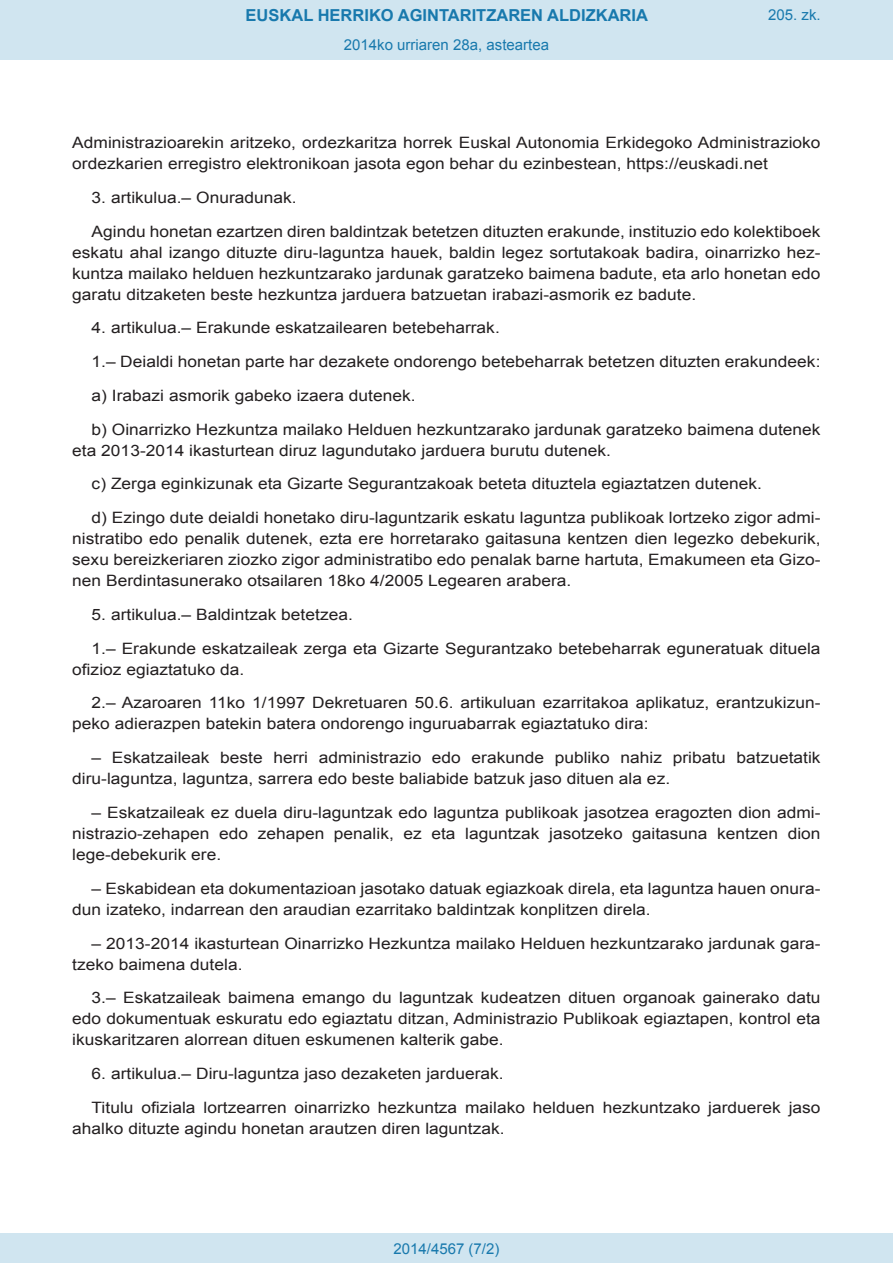
<style>
.page{position:relative;width:893px;height:1263px;background:#fff}
.page>*{position:absolute;margin:0;border:0;box-sizing:border-box;transform-origin:0 0}
.t1{font:700 16.5px "Arial";color:#1879ad}
.BOPVDetalle{font:15.6px/21px "Arial";color:#231f20;scale:1.11 1}
.Paginacion_Centro{font:15px "Arial";color:#1879ad}
</style>
<div class="page">
<div style="left:0;top:0;width:893px;height:60px;background:#d0e5f0"></div>
<div style="left:0;top:1233px;width:893px;height:30px;background:#d0e5f0"></div>
<p class="t1" style="left:246px;top:4px;width:404px">EUSKAL HERRIKO AGINTARITZAREN ALDIZKARIA</p>
<p class="Paginacion_Centro" style="left:344px;top:35px;width:207px">2014ko urriaren 28a, asteartea</p>
<p class="Paginacion_Centro" style="left:768px;top:5px;width:54px">205. zk.</p>
<p class="BOPVDetalle" style="left:72px;top:132px;width:676px">Administrazioarekin aritzeko, ordezkaritza horrek Euskal Autonomia Erkidegoko Administrazioko ordezkarien erregistro elektronikoan jasota egon behar du ezinbestean, https://euskadi.net</p>
<p class="BOPVDetalle" style="left:92px;top:187px;width:186px">3. artikulua.– Onuradunak.</p>
<p class="BOPVDetalle" style="left:72px;top:221px;width:676px;text-align:justify;text-indent:19px">Agindu honetan ezartzen diren baldintzak betetzen dituzten erakunde, instituzio edo kolektiboek eskatu ahal izango dituzte diru-laguntza hauek, baldin legez sortutakoak badira, oinarrizko hez&shy;kuntza mailako helduen hezkuntzarako jardunak garatzeko baimena badute, eta arlo honetan edo garatu ditzaketen beste hezkuntza jarduera batzuetan irabazi-asmorik ez badute.</p>
<p class="BOPVDetalle" style="left:92px;top:318px;width:369px">4. artikulua.– Erakunde eskatzailearen betebeharrak.</p>
<p class="BOPVDetalle" style="left:92px;top:351px;width:658px">1.– Deialdi honetan parte har dezakete ondorengo betebeharrak betetzen dituzten erakundeek:</p>
<p class="BOPVDetalle" style="left:92px;top:385px;width:293px">a) Irabazi asmorik gabeko izaera dutenek.</p>
<p class="BOPVDetalle" style="left:72px;top:419px;width:676px;text-indent:19px">b) Oinarrizko Hezkuntza mailako Helduen hezkuntzarako jardunak garatzeko baimena dutenek eta 2013-2014 ikasturtean diruz lagundutako jarduera burutu dutenek.</p>
<p class="BOPVDetalle" style="left:92px;top:474px;width:605px">c) Zerga eginkizunak eta Gizarte Segurantzakoak beteta dituztela egiaztatzen dutenek.</p>
<p class="BOPVDetalle" style="left:72px;top:507px;width:676px;text-align:justify;text-indent:19px">d) Ezingo dute deialdi honetako diru-laguntzarik eskatu laguntza publikoak lortzeko zigor admi&shy;nistratibo edo penalik dutenek, ezta ere horretarako gaitasuna kentzen dien legezko debekurik, sexu bereizkeriaren ziozko zigor administratibo edo penalak barne hartuta, Emakumeen eta Gizo&shy;nen Berdintasunerako otsailaren 18ko 4/2005 Legearen arabera.</p>
<p class="BOPVDetalle" style="left:92px;top:604px;width:237px">5. artikulua.– Baldintzak betetzea.</p>
<p class="BOPVDetalle" style="left:72px;top:638px;width:676px;text-indent:19px">1.– Erakunde eskatzaileak zerga eta Gizarte Segurantzako betebeharrak eguneratuak dituela ofizioz egiaztatuko da.</p>
<p class="BOPVDetalle" style="left:72px;top:693px;width:676px;text-indent:19px">2.– Azaroaren 11ko 1/1997 Dekretuaren 50.6. artikuluan ezarritakoa aplikatuz, erantzukizun&shy;peko adierazpen batekin batera ondorengo inguruabarrak egiaztatuko dira:</p>
<p class="BOPVDetalle" style="left:72px;top:747px;width:676px;text-indent:19px">– Eskatzaileak beste herri administrazio edo erakunde publiko nahiz pribatu batzuetatik diru-laguntza, laguntza, sarrera edo beste baliabide batzuk jaso dituen ala ez.</p>
<p class="BOPVDetalle" style="left:72px;top:802px;width:676px;text-align:justify;text-indent:19px">– Eskatzaileak ez duela diru-laguntzak edo laguntza publikoak jasotzea eragozten dion admi&shy;nistrazio-zehapen edo zehapen penalik, ez eta laguntzak jasotzeko gaitasuna kentzen dion lege-debekurik ere.</p>
<p class="BOPVDetalle" style="left:72px;top:878px;width:676px;text-indent:19px">– Eskabidean eta dokumentazioan jasotako datuak egiazkoak direla, eta laguntza hauen onura&shy;dun izateko, indarrean den araudian ezarritako baldintzak konplitzen direla.</p>
<p class="BOPVDetalle" style="left:72px;top:933px;width:676px;text-indent:19px">– 2013-2014 ikasturtean Oinarrizko Hezkuntza mailako Helduen hezkuntzarako jardunak gara&shy;tzeko baimena dutela.</p>
<p class="BOPVDetalle" style="left:72px;top:987px;width:676px;text-align:justify;text-indent:19px">3.– Eskatzaileak baimena emango du laguntzak kudeatzen dituen organoak gainerako datu edo dokumentuak eskuratu edo egiaztatu ditzan, Administrazio Publikoak egiaztapen, kontrol eta ikuskaritzaren alorrean dituen eskumenen kalterik gabe.</p>
<p class="BOPVDetalle" style="left:92px;top:1063px;width:373px">6. artikulua.– Diru-laguntza jaso dezaketen jarduerak.</p>
<p class="BOPVDetalle" style="left:72px;top:1097px;width:676px;text-indent:19px">Titulu ofiziala lortzearren oinarrizko hezkuntza mailako helduen hezkuntzako jarduerek jaso ahalko dituzte agindu honetan arautzen diren laguntzak.</p>
<p class="Paginacion_Centro" style="left:393px;top:1238px;width:107px">2014/4567 (7/2)</p>
</div>
